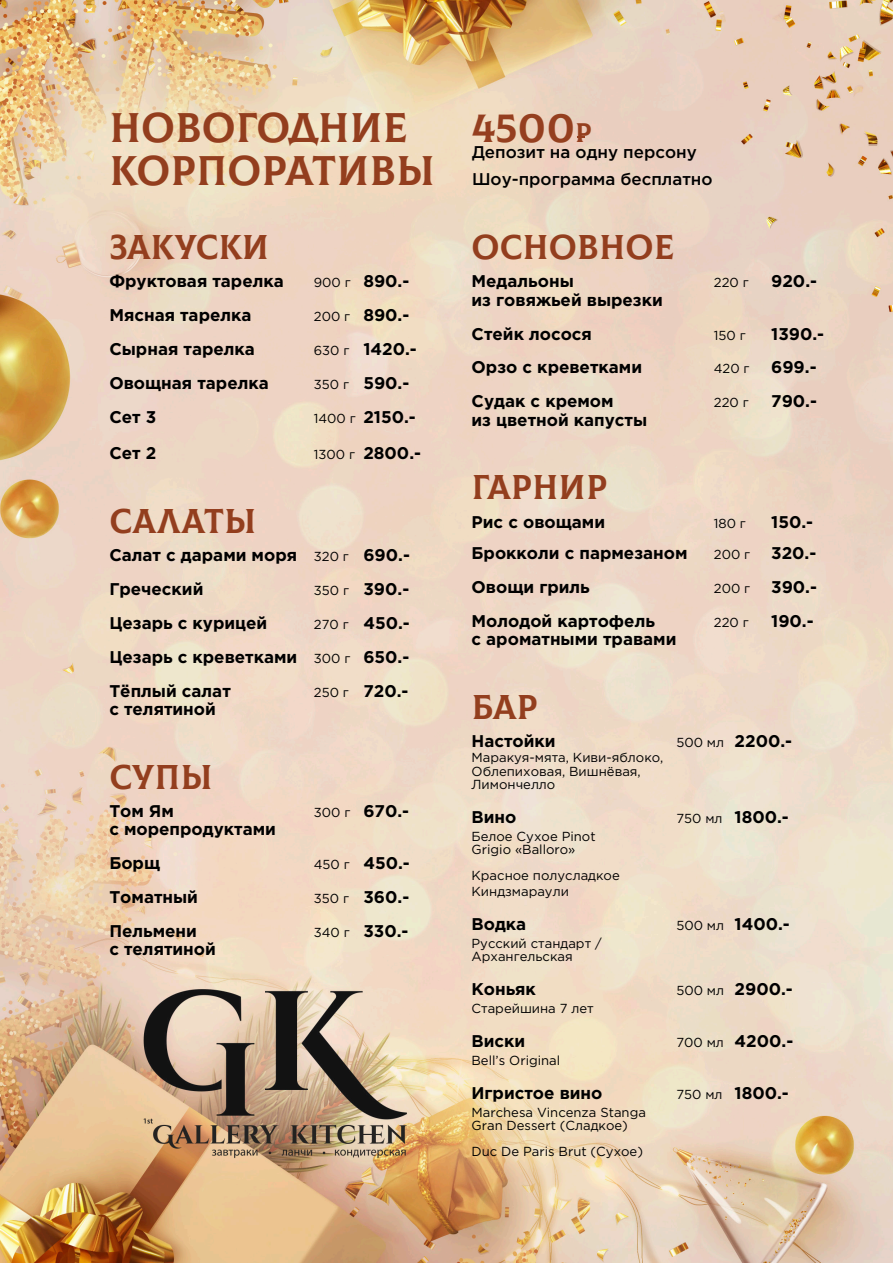
<style>
.page{position:relative;width:893px;height:1263px;background:#fff}
.page>*{position:absolute;margin:0;border:0;box-sizing:border-box;transform-origin:0 0}
.t1{font:41.55px/43.3px "Colus";color:#933e1e}
.t2{font:41.55px "Colus";color:#953f1f}
.t3{font:34.5px "Colus";color:#933e1e}
.t4{font:700 16.95px/33.9px "Gotham Pro";color:#000}
.t5{font:500 16.95px/27px "Gotham Pro";color:#000}
.t6{font:13.05px/13px "Gotham Pro";color:#000}
.s1{font-size:27px}
.s2{font-weight:400;font-size:13.05px}
</style>
<div class="page">
<img style="left:0;top:0;width:893px;height:1263px">
<svg style="left:577px;top:136px;width:7px;height:2px"></svg>
<p class="t1" style="left:109px;top:103px;width:327px">НОВОГОДНИЕ<br>КОРПОРАТИВЫ</p>
<p class="t2" style="left:472px;top:96px;width:121px">4500<span class="s1">р</span></p>
<p class="t5" style="left:472px;top:138px;width:242px">Депозит на одну персону<br>Шоу-программа бесплатно</p>
<p class="t3" style="left:109px;top:221px;width:161px">ЗАКУСКИ</p>
<p class="t4" style="left:109px;top:264px;width:176px">Фруктовая тарелка</p>
<p class="t4" style="left:314px;top:264px;width:97px"><span class="s2">900 г</span> 890.-</p>
<p class="t4" style="left:109px;top:298px;width:144px">Мясная тарелка</p>
<p class="t4" style="left:314px;top:298px;width:97px"><span class="s2">200 г</span> 890.-</p>
<p class="t4" style="left:109px;top:332px;width:147px">Сырная тарелка</p>
<p class="t4" style="left:314px;top:332px;width:104px"><span class="s2">630 г</span> 1420.-</p>
<p class="t4" style="left:109px;top:366px;width:161px">Овощная тарелка</p>
<p class="t4" style="left:314px;top:366px;width:97px"><span class="s2">350 г</span> 590.-</p>
<p class="t4" style="left:109px;top:399px;width:48px">Сет 3</p>
<p class="t4" style="left:314px;top:399px;width:103px"><span class="s2">1400 г</span> 2150.-</p>
<p class="t4" style="left:109px;top:436px;width:49px">Сет 2</p>
<p class="t4" style="left:314px;top:436px;width:109px"><span class="s2">1300 г</span> 2800.-</p>
<p class="t3" style="left:109px;top:495px;width:149px">САЛАТЫ</p>
<p class="t4" style="left:109px;top:538px;width:302px">Салат с дарами моря <span class="s2">320 г</span> 690.-</p>
<p class="t4" style="left:109px;top:572px;width:96px">Греческий</p>
<p class="t4" style="left:314px;top:572px;width:97px"><span class="s2">350 г</span> 390.-</p>
<p class="t4" style="left:109px;top:606px;width:159px">Цезарь с курицей</p>
<p class="t4" style="left:314px;top:606px;width:97px"><span class="s2">270 г</span> 450.-</p>
<p class="t4" style="left:109px;top:640px;width:302px">Цезарь с креветками <span class="s2">300 г</span> 650.-<br>Тёплый салат</p>
<p class="t4" style="left:314px;top:673px;width:96px"><span class="s2">250 г</span> 720.-</p>
<p class="t4" style="left:109px;top:692px;width:108px">с телятиной</p>
<p class="t3" style="left:109px;top:751px;width:105px">СУПЫ</p>
<p class="t4" style="left:109px;top:794px;width:66px">Том Ям</p>
<p class="t4" style="left:314px;top:794px;width:97px"><span class="s2">300 г</span> 670.-</p>
<p class="t4" style="left:109px;top:812px;width:168px">с морепродуктами</p>
<p class="t4" style="left:109px;top:846px;width:52px">Борщ</p>
<p class="t4" style="left:314px;top:846px;width:97px"><span class="s2">450 г</span> 450.-</p>
<p class="t4" style="left:109px;top:880px;width:90px">Томатный</p>
<p class="t4" style="left:314px;top:880px;width:97px"><span class="s2">350 г</span> 360.-</p>
<p class="t4" style="left:109px;top:914px;width:89px">Пельмени</p>
<p class="t4" style="left:314px;top:914px;width:96px"><span class="s2">340 г</span> 330.-</p>
<p class="t4" style="left:109px;top:932px;width:108px">с телятиной</p>
<p class="t3" style="left:472px;top:221px;width:204px">ОСНОВНОЕ</p>
<p class="t4" style="left:472px;top:264px;width:104px">Медальоны</p>
<p class="t6" style="left:714px;top:276px;width:36px">220 г</p>
<p class="t4" style="left:771px;top:264px;width:47px">920.-</p>
<p class="t4" style="left:472px;top:282px;width:193px">из говяжьей вырезки</p>
<p class="t4" style="left:472px;top:316px;width:122px">Стейк лосося</p>
<p class="t6" style="left:714px;top:328px;width:33px">150 г</p>
<p class="t4" style="left:771px;top:316px;width:54px">1390.-</p>
<p class="t4" style="left:472px;top:350px;width:172px">Орзо с креветками</p>
<p class="t6" style="left:714px;top:362px;width:37px">420 г</p>
<p class="t4" style="left:771px;top:350px;width:47px">699.-</p>
<p class="t4" style="left:472px;top:384px;width:144px">Судак с кремом</p>
<p class="t6" style="left:714px;top:396px;width:36px">220 г</p>
<p class="t4" style="left:771px;top:384px;width:47px">790.-</p>
<p class="t4" style="left:472px;top:402px;width:177px">из цветной капусты</p>
<p class="t3" style="left:472px;top:462px;width:137px">ГАРНИР</p>
<p class="t4" style="left:472px;top:504px;width:135px">Рис с овощами</p>
<p class="t6" style="left:714px;top:516px;width:34px">180 г</p>
<p class="t4" style="left:771px;top:504px;width:43px">150.-</p>
<p class="t4" style="left:472px;top:535px;width:218px">Брокколи с пармезаном</p>
<p class="t4" style="left:714px;top:535px;width:104px"><span class="s2">200 г</span> 320.-</p>
<p class="t4" style="left:472px;top:569px;width:120px">Овощи гриль</p>
<p class="t4" style="left:714px;top:569px;width:105px"><span class="s2">200 г</span> 390.-</p>
<p class="t4" style="left:472px;top:603px;width:185px">Молодой картофель</p>
<p class="t6" style="left:714px;top:615px;width:36px">220 г</p>
<p class="t4" style="left:771px;top:603px;width:44px">190.-</p>
<p class="t4" style="left:472px;top:621px;width:206px">с ароматными травами</p>
<p class="t3" style="left:472px;top:681px;width:68px">БАР</p>
<p class="t4" style="left:472px;top:723px;width:86px">Настойки</p>
<p class="t4" style="left:676px;top:723px;width:117px"><span class="s2">500 мл</span> 2200.-</p>
<p class="t6" style="left:472px;top:751px;width:193px">Маракуя-мята, Киви-яблоко,<br>Облепиховая, Вишнёвая,<br>Лимончелло</p>
<p class="t4" style="left:472px;top:799px;width:46px">Вино</p>
<p class="t4" style="left:676px;top:799px;width:114px"><span class="s2">750 мл</span> 1800.-</p>
<p class="t6" style="left:472px;top:829px;width:126px">Белое Сухое Pinot<br>Grigio «Balloro»</p>
<p class="t6" style="left:472px;top:867px;width:150px;line-height:15.6px">Красное полусладкое<br>Киндзмараули</p>
<p class="t4" style="left:472px;top:906px;width:56px">Водка</p>
<p class="t4" style="left:676px;top:906px;width:115px"><span class="s2">500 мл</span> 1400.-</p>
<p class="t6" style="left:472px;top:936px;width:132px">Русский стандарт /<br>Архангельская</p>
<p class="t4" style="left:472px;top:971px;width:66px">Коньяк</p>
<p class="t4" style="left:676px;top:971px;width:118px"><span class="s2">500 мл</span> 2900.-</p>
<p class="t6" style="left:472px;top:1002px;width:124px">Старейшина 7 лет</p>
<p class="t4" style="left:472px;top:1023px;width:55px">Виски</p>
<p class="t4" style="left:676px;top:1023px;width:118px"><span class="s2">700 мл</span> 4200.-</p>
<p class="t6" style="left:472px;top:1054px;width:90px">Bell’s Original</p>
<p class="t4" style="left:472px;top:1075px;width:132px">Игристое вино</p>
<p class="t4" style="left:676px;top:1075px;width:114px"><span class="s2">750 мл</span> 1800.-</p>
<p class="t6" style="left:472px;top:1106px;width:176px">Marchesa Vincenza Stanga<br>Gran Dessert (Сладкое)</p>
<p class="t6" style="left:472px;top:1145px;width:173px">Duc De Paris Brut (Сухое)</p>
</div>
